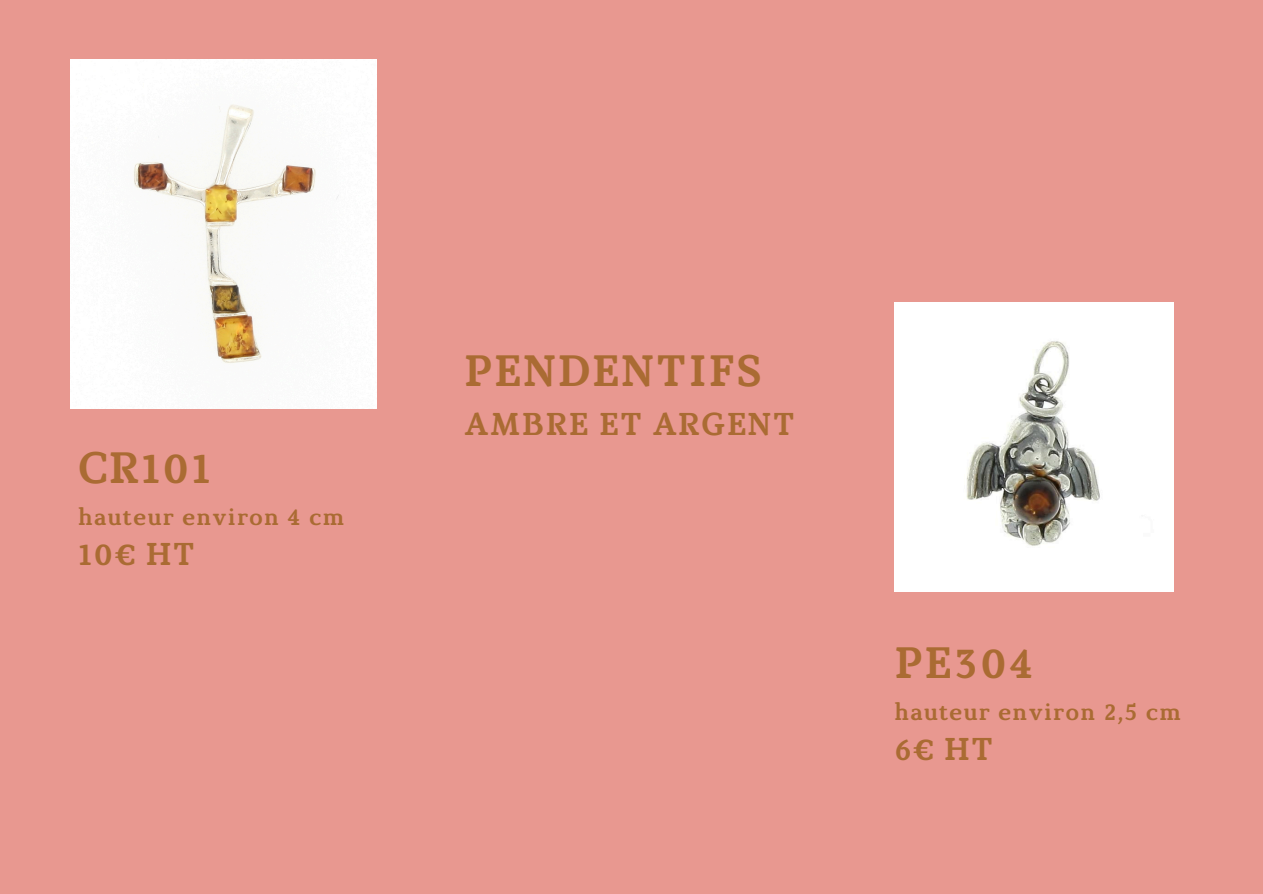
<style>
.page{position:relative;width:1263px;height:894px;background:#fff}
.page>*{position:absolute;margin:0;border:0;box-sizing:border-box;transform-origin:0 0}
.t1{font:700 43.8px "Marta";letter-spacing:.05em;color:#aa6b33}
.t2{font:700 31.5px "Marta";letter-spacing:.05em;color:#aa6b33}
.t3{font:700 24px "Marta";letter-spacing:.05em;color:#aa6b33}
</style>
<div class="page">
<div style="left:0;top:0;width:1263px;height:893px;background:#e89890"></div>
<img style="left:71px;top:59px;width:306px;height:349px">
<img style="left:895px;top:302px;width:279px;height:289px">
<p class="t1" style="left:78px;top:450px;width:134px">CR101</p>
<p class="t3" style="left:78px;top:506px;width:267px">hauteur environ 4 cm</p>
<p class="t2" style="left:78px;top:541px;width:118px">10€ HT</p>
<p class="t1" style="left:464px;top:353px;width:299px">PENDENTIFS</p>
<p class="t2" style="left:464px;top:411px;width:331px">AMBRE ET ARGENT</p>
<h1 class="t1" style="left:895px;top:645px;width:140px">PE304</h1>
<p class="t3" style="left:895px;top:701px;width:288px">hauteur environ 2,5 cm</p>
<p class="t2" style="left:895px;top:736px;width:100px">6€ HT</p>
</div>
